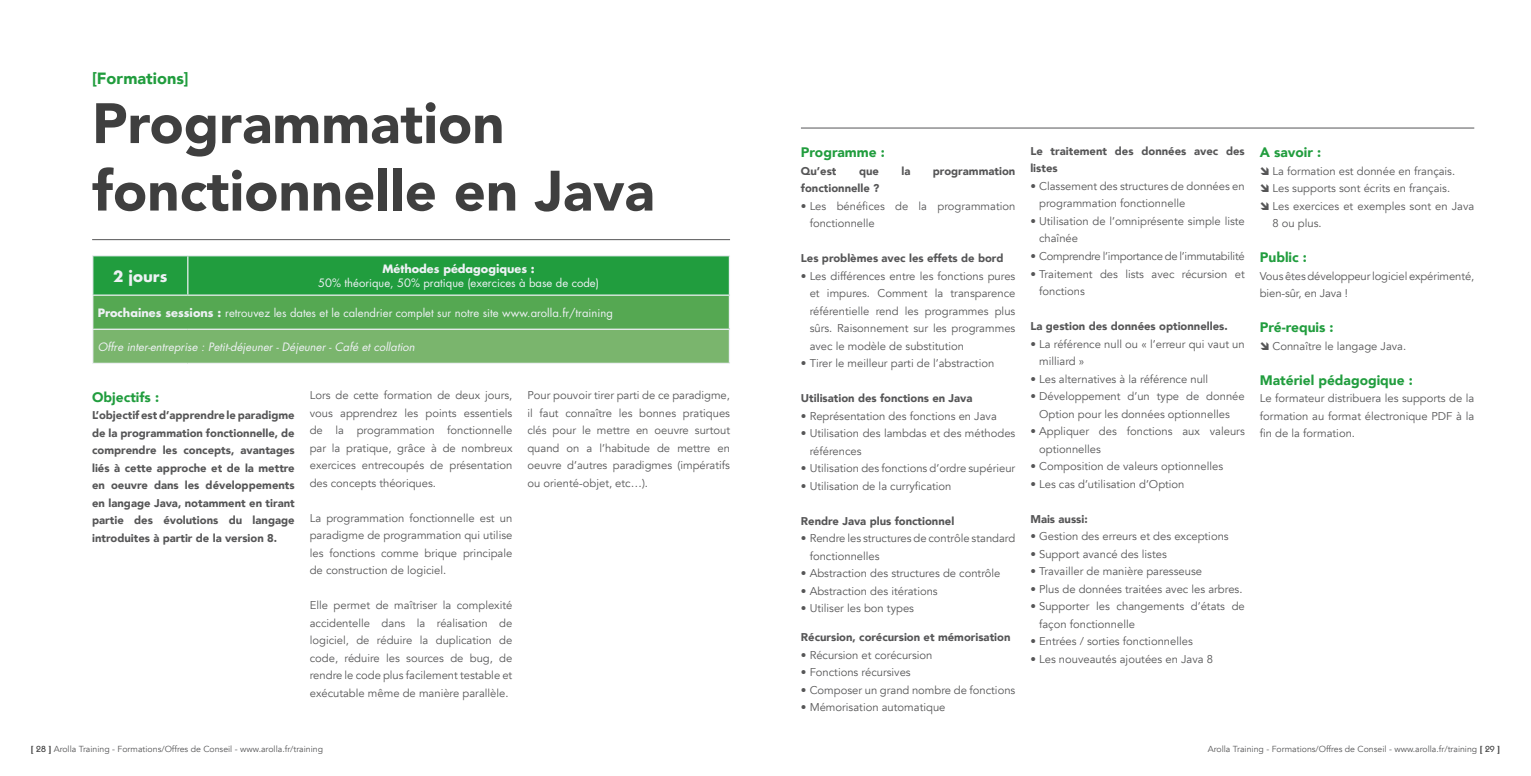
<style>
.page{position:relative;width:1531px;height:776px;background:#fff}
.page>*{position:absolute;margin:0;border:0;box-sizing:border-box;transform-origin:0 0}
.t1{font:900 56.25px/67.5px "Avenir";color:#3f3f3f}
.t2{font:900 16.25px "Avenir";color:#219d3e}
.t3{font:700 15px "Futura Std";color:#eff1f5}
.t4{font:900 13.75px "Avenir";color:#219d3e}
.t5{font:11.25px/17.5px "Avenir";color:#565657}
.t6{font:900 11.25px/17.5px "Avenir";color:#565657}
.t7{font:11.25px "Futura Std";color:#eff1f5}
.t8{font:italic 11.25px "Futura Std";color:#eff1f5}
.t9{font:11.25px "Avenir";letter-spacing:-.02em;color:#565657}
.t10{font:700 11.25px "Futura Std";color:#eff1f5}
.t11{font:8.75px "Avenir";color:#565657}
.s1{font-weight:700}
.s2{font-family:"Bauhaus Std";font-weight:700;color:#3f3f3f}
.s3{font-family:"Bauhaus Std";font-weight:500;color:#3f3f3f}
</style>
<div class="page">
<hr style="left:801px;top:128px;width:673px;height:1px;background:#565657">
<hr style="left:92px;top:239px;width:638px;height:1px;background:#565657">
<div style="left:93px;top:256px;width:636px;height:39px;background:#219d3e"></div>
<div style="left:93px;top:295px;width:636px;height:34px;background:#55a852"></div>
<div style="left:93px;top:329px;width:636px;height:34px;background:#7ab56d"></div>
<hr style="left:92px;top:255px;width:96px;height:1px;background:#eff1f5">
<hr style="left:92px;top:256px;width:1px;height:39px;background:#eff1f5">
<hr style="left:188px;top:255px;width:542px;height:1px;background:#eff1f5">
<hr style="left:187px;top:256px;width:1px;height:39px;background:#eff1f5">
<hr style="left:729px;top:256px;width:1px;height:39px;background:#eff1f5">
<hr style="left:92px;top:295px;width:96px;height:1px;background:#eff1f5">
<hr style="left:92px;top:296px;width:1px;height:33px;background:#eff1f5">
<hr style="left:188px;top:295px;width:542px;height:1px;background:#eff1f5">
<hr style="left:729px;top:296px;width:1px;height:33px;background:#eff1f5">
<hr style="left:92px;top:329px;width:96px;height:1px;background:#eff1f5">
<hr style="left:92px;top:330px;width:1px;height:33px;background:#eff1f5">
<hr style="left:188px;top:329px;width:542px;height:1px;background:#eff1f5">
<hr style="left:729px;top:330px;width:1px;height:33px;background:#eff1f5">
<hr style="left:92px;top:363px;width:96px;height:1px;background:#eff1f5">
<hr style="left:188px;top:363px;width:542px;height:1px;background:#eff1f5">
<h2 class="t2" style="left:92px;top:64px;width:98px">[Formations]</h2>
<h1 class="t1" style="left:92px;top:88px;width:564px">Programmation fonctionnelle en Java</h1>
<h3 class="t3" style="left:113px;top:266px;width:56px">2 jours</h3>
<p class="t10" style="left:382px;top:262px;width:154px">Méthodes pédagogiques :</p>
<p class="t7" style="left:318px;top:276px;width:282px">50% théorique, 50% pratique (exercices à base de code)</p>
<p class="t7" style="left:98px;top:306px;width:517px"><span class="s1">Prochaines sessions :</span> retrouvez les dates et le calendrier complet sur notre site www.arolla.fr/training</p>
<p class="t8" style="left:98px;top:340px;width:319px">Offre inter-entreprise : Petit-déjeuner - Déjeuner - Café et collation</p>
<p class="t4" style="left:92px;top:385px;width:68px">Objectifs :</p>
<p class="t6" style="left:92px;top:406px;width:204px;text-align:justify">L’objectif est d’apprendre le paradigme de la programmation fonctionnelle, de comprendre les concepts, avantages liés à cette approche et de la mettre en oeuvre dans les développements en langage Java, notamment en tirant partie des évolutions du langage introduites à partir de la version 8.</p>
<p class="t5" style="left:310px;top:387px;width:204px;text-align:justify">Lors de cette formation de deux jours, vous apprendrez les points essentiels de la programmation fonctionnelle par la pratique, grâce à de nombreux exercices entrecoupés de présentation des concepts théoriques.</p>
<p class="t5" style="left:310px;top:509px;width:204px;text-align:justify">La programmation fonctionnelle est un paradigme de programmation qui utilise les fonctions comme brique principale de construction de logiciel.</p>
<p class="t5" style="left:310px;top:597px;width:204px;text-align:justify">Elle permet de maîtriser la complexité accidentelle dans la réalisation de logiciel, de réduire la duplication de code, réduire les sources de bug, de rendre le code plus facilement testable et exécutable même de manière parallèle.</p>
<p class="t5" style="left:527px;top:387px;width:204px;text-align:justify">Pour pouvoir tirer parti de ce paradigme, il faut connaître les bonnes pratiques clés pour le mettre en oeuvre surtout quand on a l’habitude de mettre en oeuvre d’autres paradigmes (impératifs ou orienté-objet, etc…).</p>
<p class="t11" style="left:31px;top:744px;width:294px"><span class="s2">[</span> <span class="s3">28</span> <span class="s2">]</span> Arolla Training - Formations/Offres de Conseil - www.arolla.fr/training</p>
<p class="t4" style="left:801px;top:141px;width:85px">Programme :</p>
<p class="t6" style="left:801px;top:162px;width:37px">Qu’est</p>
<p class="t6" style="left:859px;top:162px;width:22px">que</p>
<p class="t6" style="left:901px;top:162px;width:10px">la</p>
<p class="t6" style="left:933px;top:162px;width:84px">programmation</p>
<p class="t6" style="left:801px;top:179px;width:80px">fonctionnelle ?</p>
<p class="t5" style="left:810px;top:197px;width:207px;text-indent:-9px">• Les bénéfices de la programmation fonctionnelle</p>
<p class="t6" style="left:801px;top:249px;width:204px">Les problèmes avec les effets de bord</p>
<p class="t5" style="left:810px;top:267px;width:207px;text-align:justify;text-indent:-9px">• Les différences entre les fonctions pures et impures. Comment la transparence référentielle rend les programmes plus sûrs. Raisonnement sur les programmes avec le modèle de substitution</p>
<p class="t5" style="left:801px;top:355px;width:195px">• Tirer le meilleur parti de l’abstraction</p>
<p class="t6" style="left:801px;top:389px;width:173px">Utilisation des fonctions en Java</p>
<p class="t5" style="left:801px;top:407px;width:197px">• Représentation des fonctions en Java</p>
<p class="t5" style="left:810px;top:425px;width:207px;text-indent:-9px">• Utilisation des lambdas et des méthodes références</p>
<p class="t5" style="left:801px;top:460px;width:216px">• Utilisation des fonctions d’ordre supérieur</p>
<p class="t5" style="left:801px;top:477px;width:152px">• Utilisation de la curryfication</p>
<p class="t6" style="left:801px;top:512px;width:155px">Rendre Java plus fonctionnel</p>
<p class="t5" style="left:810px;top:530px;width:207px;text-indent:-9px">• Rendre les structures de contrôle standard fonctionnelles</p>
<p class="t5" style="left:801px;top:565px;width:201px">• Abstraction des structures de contrôle</p>
<p class="t5" style="left:801px;top:583px;width:138px">• Abstraction des itérations</p>
<p class="t5" style="left:801px;top:600px;width:115px">• Utiliser les bon types</p>
<p class="t6" style="left:801px;top:628px;width:211px">Récursion, corécursion et mémorisation</p>
<p class="t5" style="left:801px;top:646px;width:133px">• Récursion et corécursion</p>
<p class="t5" style="left:801px;top:664px;width:111px">• Fonctions récursives</p>
<p class="t5" style="left:801px;top:681px;width:216px">• Composer un grand nombre de fonctions</p>
<p class="t5" style="left:801px;top:699px;width:146px">• Mémorisation automatique</p>
<p class="t6" style="left:1030px;top:142px;width:216px">Le traitement des données avec des listes</p>
<p class="t5" style="left:1039px;top:178px;width:207px;text-indent:-9px">• Classement des structures de données en programmation fonctionnelle</p>
<p class="t5" style="left:1039px;top:213px;width:207px;text-indent:-9px">• Utilisation de l’omniprésente simple liste chaînée</p>
<p class="t9" style="left:1030px;top:249px;width:216px">• Comprendre l’importance de l’immutabilité</p>
<p class="t5" style="left:1039px;top:265px;width:207px;text-indent:-9px">• Traitement des lists avec récursion et fonctions</p>
<p class="t6" style="left:1030px;top:317px;width:199px">La gestion des données optionnelles.</p>
<p class="t5" style="left:1039px;top:335px;width:207px;text-indent:-9px">• La référence null ou « l’erreur qui vaut un milliard »</p>
<p class="t5" style="left:1030px;top:370px;width:179px">• Les alternatives à la référence null</p>
<p class="t5" style="left:1030px;top:388px;width:216px;text-align:center">• Développement d’un type de donnée<br>Option pour les données optionnelles</p>
<p class="t5" style="left:1039px;top:423px;width:207px;text-indent:-9px">• Appliquer des fonctions aux valeurs optionnelles</p>
<p class="t5" style="left:1030px;top:458px;width:194px">• Composition de valeurs optionnelles</p>
<p class="t5" style="left:1030px;top:475px;width:156px">• Les cas d’utilisation d’Option</p>
<p class="t6" style="left:1030px;top:510px;width:59px">Mais aussi:</p>
<p class="t5" style="left:1030px;top:528px;width:200px">• Gestion des erreurs et des exceptions</p>
<p class="t5" style="left:1030px;top:545px;width:138px">• Support avancé des listes</p>
<p class="t5" style="left:1030px;top:563px;width:173px">• Travailler de manière paresseuse</p>
<p class="t5" style="left:1030px;top:580px;width:214px">• Plus de données traitées avec les arbres.</p>
<p class="t5" style="left:1039px;top:598px;width:207px;text-indent:-9px">• Supporter les changements d’états de façon fonctionnelle</p>
<p class="t5" style="left:1030px;top:633px;width:164px">• Entrées / sorties fonctionnelles</p>
<p class="t5" style="left:1030px;top:650px;width:184px">• Les nouveautés ajoutées en Java 8</p>
<p class="t4" style="left:1260px;top:141px;width:63px">A savoir :</p>
<p class="t5" style="left:1272px;top:162px;width:203px">La formation est donnée en français.<br>Les supports sont écrits en français.<br>Les exercices et exemples sont en Java<br>8 ou plus.</p>
<p class="t4" style="left:1260px;top:246px;width:49px">Public :</p>
<p class="t5" style="left:1260px;top:267px;width:216px">Vous êtes développeur logiciel expérimenté, bien-sûr, en Java !</p>
<p class="t4" style="left:1260px;top:316px;width:75px">Pré-requis :</p>
<p class="t5" style="left:1272px;top:337px;width:135px">Connaître le langage Java.</p>
<p class="t4" style="left:1260px;top:368px;width:155px">Matériel pédagogique :</p>
<p class="t5" style="left:1260px;top:390px;width:216px;text-align:justify">Le formateur distribuera les supports de la formation au format électronique PDF à la fin de la formation.</p>
<p class="t11" style="left:1208px;top:744px;width:294px">Arolla Training - Formations/Offres de Conseil - www.arolla.fr/training <span class="s2">[</span> <span class="s3">29</span> <span class="s2">]</span></p>
</div>
